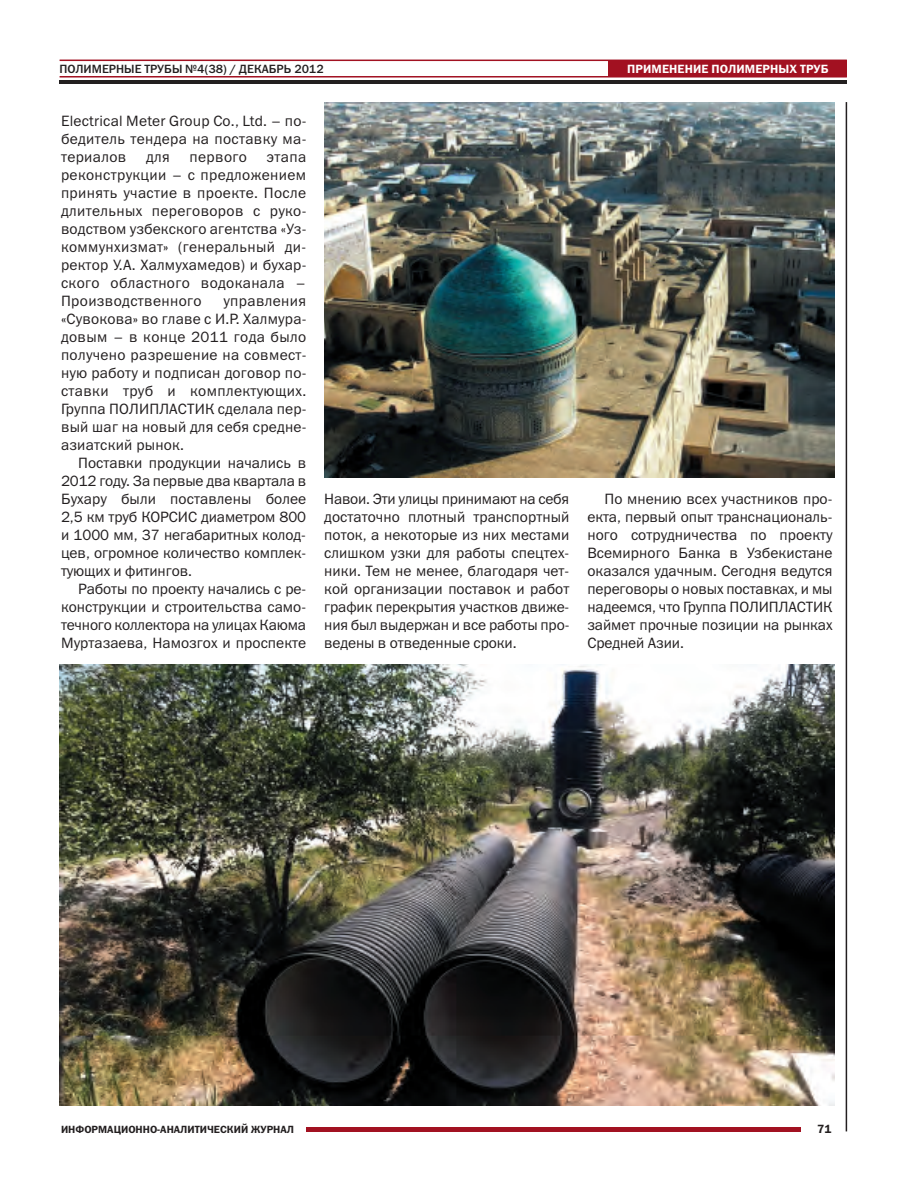
<style>
.page{position:relative;width:915px;height:1191px;background:#fff}
.page>*{position:absolute;margin:0;border:0;box-sizing:border-box;transform-origin:0 0}
.t1{font:15px/18px "Franklin Gothic Book C";letter-spacing:.005em;color:#231f20;text-align:justify}
.t2{font:15px "Franklin Gothic Book C";letter-spacing:.025em;color:#231f20}
.t3{font:12px "Franklin Gothic Medium C";color:#231f20}
.t4{font:12px "Franklin Gothic Demi C";letter-spacing:.01em;color:#fff}
.t5{font:12px "Franklin Gothic Demi C";color:#231f20}
.t6{font:10.5px "Franklin Gothic Demi C";color:#231f20}
</style>
<div class="page">
<hr style="left:845px;top:102px;width:1px;height:1029px;background:#231f20">
<hr style="left:306px;top:1127px;width:494px;height:4px;background:#a21121">
<hr style="left:60px;top:76px;width:786px;height:1px;background:#a21121">
<hr style="left:60px;top:60px;width:786px;height:1px;background:#a21121">
<hr style="left:60px;top:80px;width:786px;height:3px;background:#231f20">
<div style="left:608px;top:60px;width:238px;height:16px;background:#a21121"></div>
<img style="left:59px;top:664px;width:774px;height:442px">
<img style="left:324px;top:102px;width:509px;height:375px">
<p class="t3" style="left:60px;top:62px;width:266px">ПОЛИМЕРНЫЕ ТРУБЫ №4(38) / ДЕКАБРЬ 2012</p>
<p class="t4" style="left:627px;top:62px;width:203px">ПРИМЕНЕНИЕ ПОЛИМЕРНЫХ ТРУБ</p>
<p class="t1" style="left:61px;top:112px;width:247px">Electrical Meter Group Co., Ltd. – по&shy;бедитель тендера на поставку ма&shy;териалов</p>
<p class="t1" style="left:61px;top:148px;width:247px;text-indent:205px">этапа реконструкции – с предложением принять участие в проекте. После длительных переговоров с руко&shy;водством узбекского агентства «Уз&shy;коммунхизмат» (генеральный ди&shy;ректор У.А. Халмухамедов) и бухар&shy;ского областного водоканала – Производственного</p>
<p class="t1" style="left:146px;top:148px;width:25px">для</p>
<p class="t2" style="left:189px;top:148px;width:59px">первого</p>
<p class="t1" style="left:61px;top:292px;width:247px;text-indent:162px">управления «Сувокова» во главе с И.Р. Халмура&shy;довым – в конце 2011 года было получено разрешение на совмест&shy;ную работу и подписан договор по&shy;ставки труб и комплектующих.<br>Группа ПОЛИПЛАСТИК сделала пер&shy;вый шаг на новый для себя средне&shy;азиатский рынок.</p>
<p class="t1" style="left:61px;top:454px;width:247px;text-indent:17px">Поставки продукции начались в 2012 году. За первые два квартала в Бухару были поставлены более 2,5 км труб КОРСИС диаметром 800 и 1000 мм, 37 негабаритных колод&shy;цев, огромное количество комплек&shy;тующих и фитингов.</p>
<p class="t1" style="left:61px;top:580px;width:246px;text-indent:17px">Работы по проекту начались с ре&shy;конструкции и строительства само&shy;течного коллектора на улицах Каюма Муртазаева, Намозгох и проспекте</p>
<p class="t1" style="left:324px;top:490px;width:246px">Навои. Эти улицы принимают на себя достаточно плотный транспортный поток, а некоторые из них местами слишком узки для работы спецтех&shy;ники. Тем не менее, благодаря чет&shy;кой организации поставок и работ график перекрытия участков движе&shy;ния был выдержан и все работы про&shy;ведены в отведенные сроки.</p>
<p class="t1" style="left:587px;top:490px;width:246px;text-indent:17px">По мнению всех участников про&shy;екта, первый опыт транснациональ&shy;ного сотрудничества по проекту Всемирного Банка в Узбекистане оказался удачным. Сегодня ведутся переговоры о новых поставках, и мы надеемся, что Группа ПОЛИПЛАСТИК займет прочные позиции на рынках Средней Азии.</p>
<p class="t6" style="left:61px;top:1122px;width:234px">ИНФОРМАЦИОННО-АНАЛИТИЧЕСКИЙ ЖУРНАЛ</p>
<p class="t5" style="left:817px;top:1122px;width:16px">71</p>
</div>
